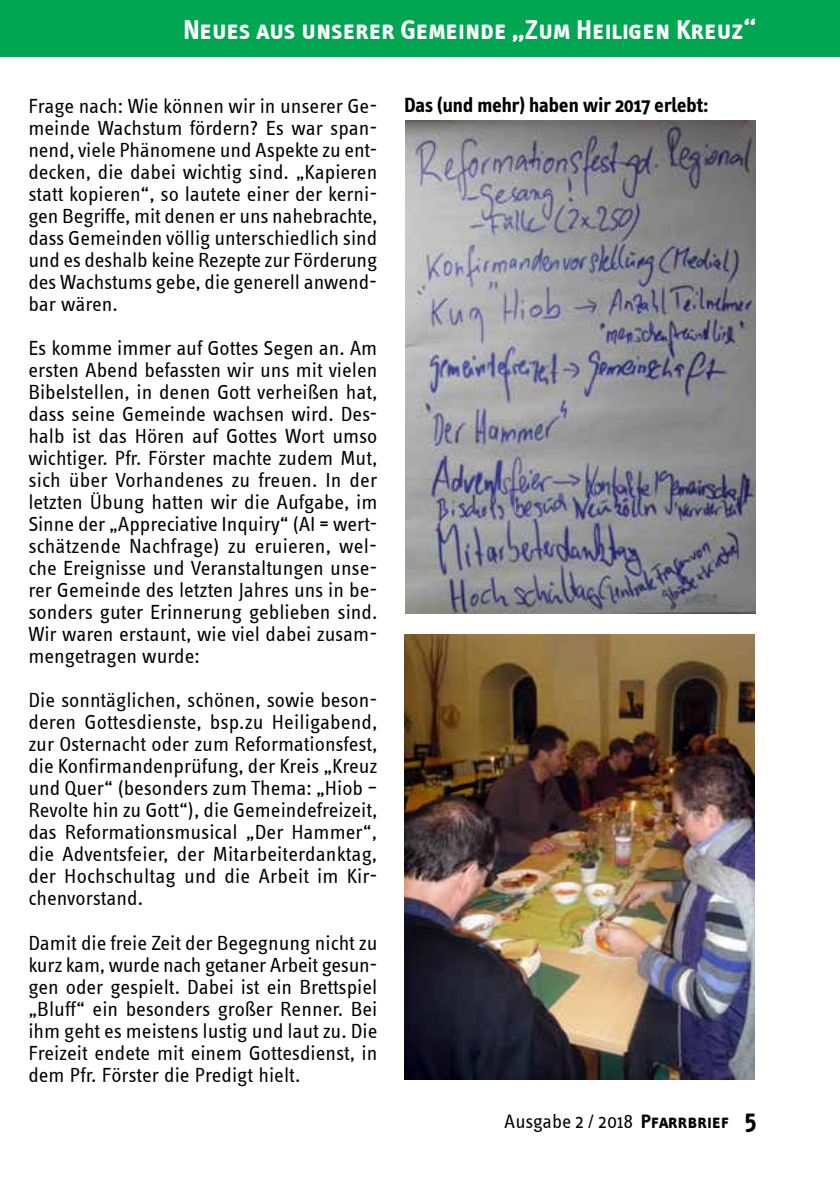
<style>
.page{position:relative;width:840px;height:1191px;background:#fff}
.page>*{position:absolute;margin:0;border:0;box-sizing:border-box;transform-origin:0 0}
.t1{font:28px "Info Text Bold Caps";color:#fff}
.t2{font:21px/22px "Selk Info";color:#000;text-align:justify}
.t3{font:700 21px "Info Text";color:#000}
.t4{font:20px "Selk Info";letter-spacing:-.005em;color:#000}
.s1{font-family:"Info Text Bold Caps"}
.s2{font-family:"Info Text";font-weight:700;font-size:26px}
</style>
<div class="page">
<div style="left:0;top:0;width:839px;height:57px;background:#00a651"></div>
<img style="left:404px;top:634px;width:350px;height:445px">
<img style="left:405px;top:120px;width:349px;height:494px">
<h1 class="t1" style="left:183px;top:14px;width:574px">Neues aus unserer Gemeinde „Zum Heiligen Kreuz“</h1>
<p class="t2" style="left:28px;top:95px;width:350px">Frage nach: Wie können wir in unserer Ge&shy;meinde Wachstum fördern? Es war span&shy;nend, viele Phänomene und Aspekte zu ent&shy;decken, die dabei wichtig sind. „Kapieren statt kopieren“, so lautete einer der kerni&shy;gen Begriffe, mit denen er uns nahebrachte, dass Gemeinden völlig unterschiedlich sind und es deshalb keine Rezepte zur Förderung des Wachstums gebe, die generell anwend&shy;bar wären.</p>
<p class="t2" style="left:28px;top:337px;width:350px">Es komme immer auf Gottes Segen an. Am ersten Abend befassten wir uns mit vielen Bibelstellen, in denen Gott verheißen hat, dass seine Gemeinde wachsen wird. Des&shy;halb ist das Hören auf Gottes Wort umso wichtiger. Pfr. Förster machte zudem Mut, sich über Vorhandenes zu freuen. In der letzten Übung hatten wir die Aufgabe, im Sinne der „Appreciative Inquiry“ (AI = wert&shy;schätzende Nachfrage) zu eruieren, wel&shy;che Ereignisse und Veranstaltungen unse&shy;rer Gemeinde des letzten Jahres uns in be&shy;sonders guter Erinnerung geblieben sind.<br>Wir waren erstaunt, wie viel dabei zusam&shy;mengetragen wurde:</p>
<p class="t2" style="left:28px;top:689px;width:350px">Die sonntäglichen, schönen, sowie beson&shy;deren Gottesdienste, bsp.zu Heiligabend, zur Osternacht oder zum Reformationsfest, die Konfirmandenprüfung, der Kreis „Kreuz und Quer“ (besonders zum Thema: „Hiob – Revolte hin zu Gott“), die Gemeindefreizeit, das Reformationsmusical „Der Hammer“, die Adventsfeier, der Mitarbeiterdanktag, der Hochschultag und die Arbeit im Kir&shy;chenvorstand.</p>
<p class="t2" style="left:28px;top:931px;width:350px">Damit die freie Zeit der Begegnung nicht zu kurz kam, wurde nach getaner Arbeit gesun&shy;gen oder gespielt. Dabei ist ein Brettspiel „Bluff“ ein besonders großer Renner. Bei ihm geht es meistens lustig und laut zu. Die Freizeit endete mit einem Gottesdienst, in dem Pfr. Förster die Predigt hielt.</p>
<p class="t3" style="left:404px;top:93px;width:305px">Das (und mehr) haben wir 2017 erlebt:</p>
<p class="t4" style="left:504px;top:1111px;width:253px">Ausgabe 2 / 2018 <span class="s1">Pfarrbrief</span> <span class="s2">5</span></p>
</div>
